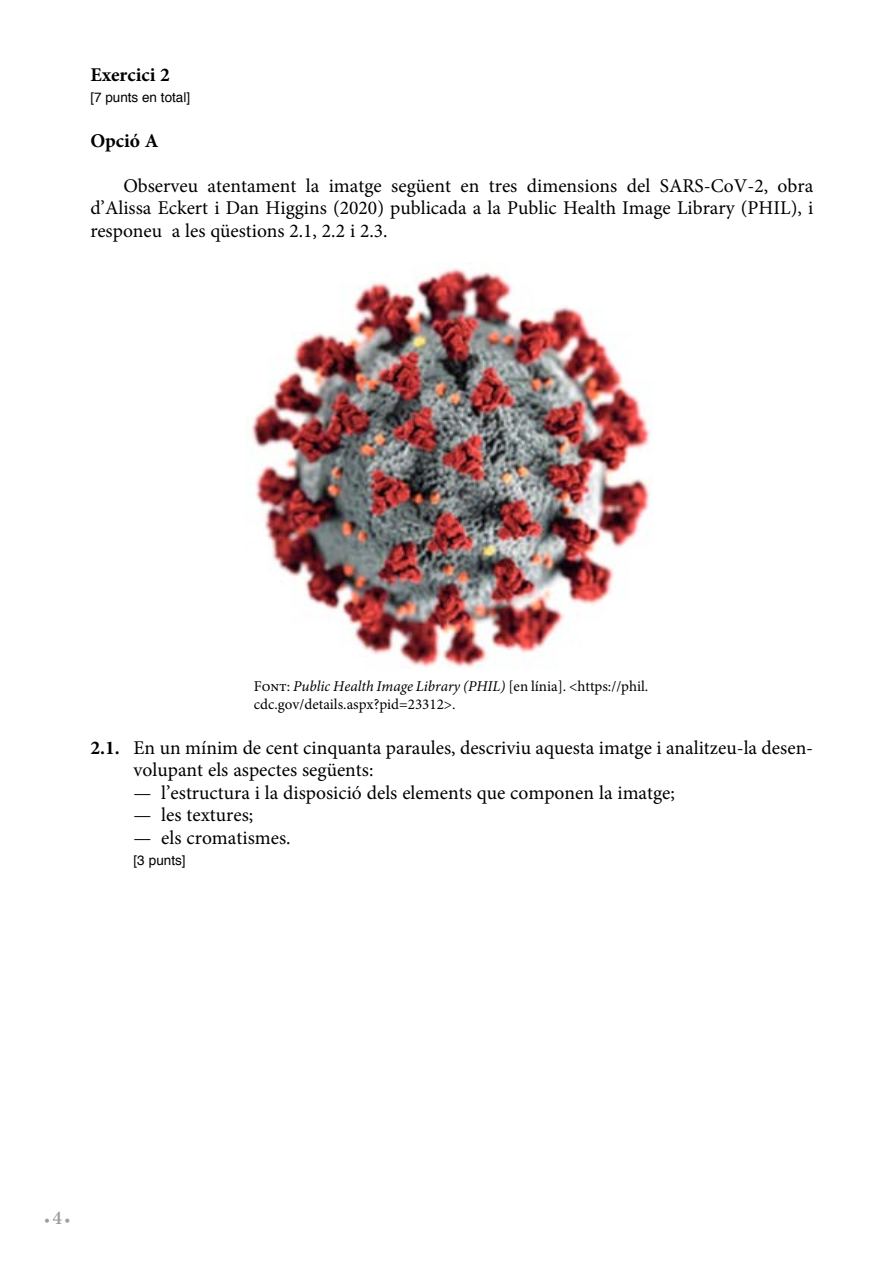
<style>
.page{position:relative;width:893px;height:1263px;background:#fff}
.page>*{position:absolute;margin:0;border:0;box-sizing:border-box;transform-origin:0 0}
.Text{font:19.5px/22.5px "Minion Pro";color:#000;text-align:justify}
.Exercici_1_1{font:19.5px/22.5px "Minion Pro";color:#000}
.Alfanumèric{font:19.5px "Minion Pro";color:#000}
.Títol_exercici{font:700 19.5px "Minion Pro";color:#000}
.Opció{font:700 19.5px "Minion Pro";color:#000}
.Títol_imatge{font:15px/18px "Minion Pro";color:#000}
.t1{font:600 15px "Minion Pro";color:#9c9e9f}
.Puntuació_exercici{font:13.5px "Helvetica";color:#000}
.Alfanumèric-2{font:13.5px "Helvetica";color:#000}
.s1{font-style:italic}
.s2{font-weight:700}
.s3{font-size:19.5px}
</style>
<div class="page">
<img style="left:246px;top:262px;width:405px;height:406px">
<p class="Títol_exercici" style="left:90px;top:61px;width:81px">Exercici 2</p>
<p class="Puntuació_exercici" style="left:90px;top:87px;width:101px">[7 punts en total]</p>
<p class="Opció" style="left:90px;top:127px;width:70px">Opció A</p>
<p class="Text" style="left:90px;top:174px;width:724px;text-indent:33px">Observeu atentament la imatge següent en tres dimensions del SARS-CoV-2, obra d’Alissa Eckert i Dan Higgins (2020) publicada a la Public Health Image Library (PHIL), i responeu a les qüestions 2.1, 2.2 i 2.3.</p>
<p class="Títol_imatge" style="left:254px;top:677px;width:396px">Font: <span class="s1">Public Health Image Library (PHIL)</span> [en línia]. &lt;https://phil. cdc.gov/details.aspx?pid=23312&gt;.</p>
<p class="Exercici_1_1" style="left:134px;top:736px;width:681px;text-indent:-43px"><span class="s2">2.1.</span> En un mínim de cent cinquanta paraules, descriviu aquesta imatge i analitzeu-la desen&shy;volupant els aspectes següents:</p>
<p class="Alfanumèric" style="left:134px;top:779px;width:543px">— l’estructura i la disposició dels elements que componen la imatge;</p>
<p class="Alfanumèric" style="left:134px;top:802px;width:121px">— les textures;</p>
<p class="Alfanumèric" style="left:134px;top:824px;width:159px">— els cromatismes.</p>
<p class="Alfanumèric-2" style="left:134px;top:850px;width:54px">[3 punts]</p>
<p class="t1" style="left:44px;top:1209px;width:28px">• <span class="s3">4</span> •</p>
</div>
